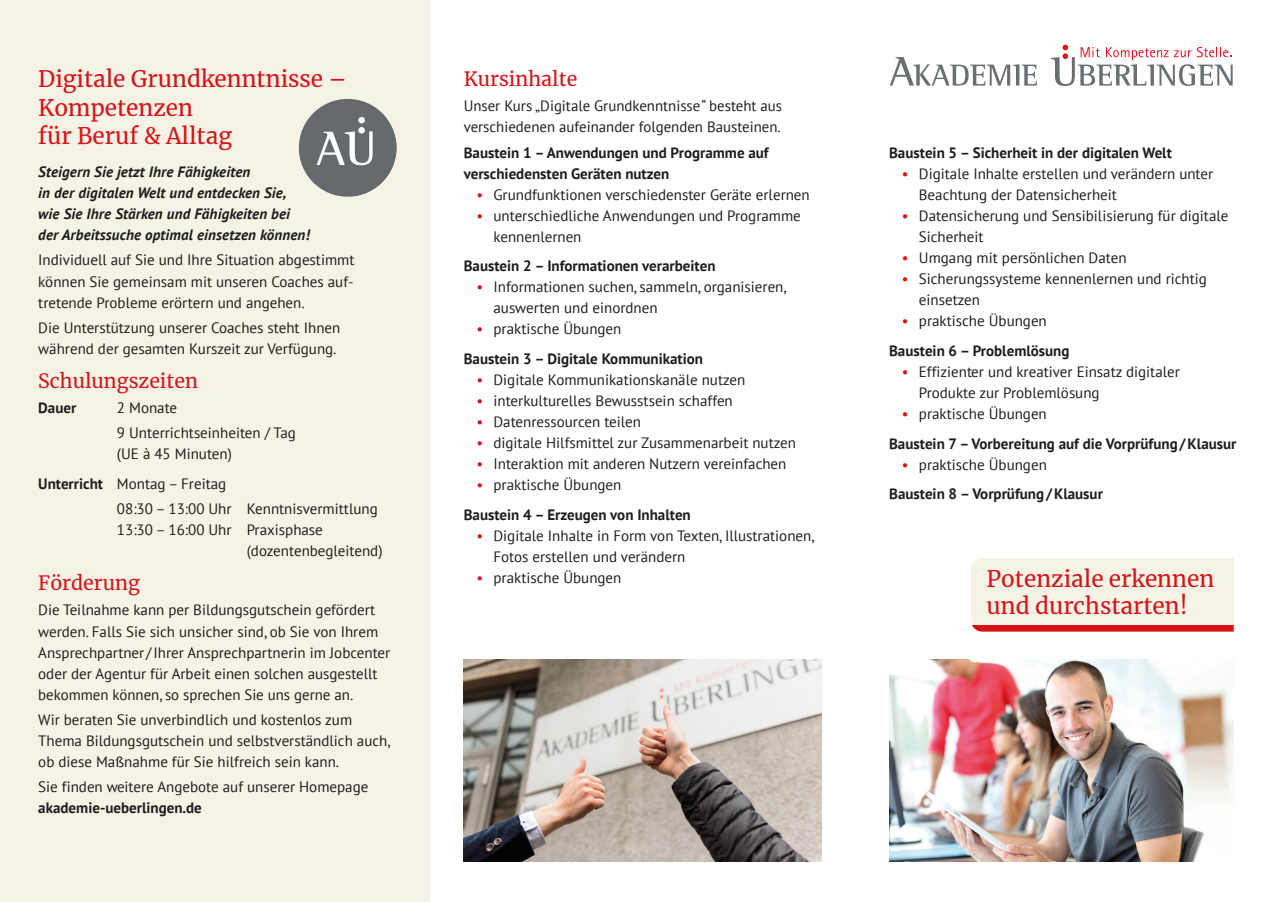
<style>
.page{position:relative;width:1272px;height:902px;background:#fff}
.page>*{position:absolute;margin:0;border:0;box-sizing:border-box;transform-origin:0 0}
.t1{font:22.5px/28.5px "Merriweather";color:#d51318}
.t2{font:19.5px "Merriweather";color:#d51318}
.t3{font:15px/21px "PT Sans";color:#1d1d1b}
.t4{font:700 15px/29.5px "PT Sans";color:#1d1d1b}
.t5{font:italic 700 15px/21px "PT Sans";letter-spacing:.01em;color:#1d1d1b}
.s1{font-weight:700}
.s2{font-style:italic}
.s3{color:#d51318}
.s4{font-weight:400;color:#d51318}
.s5{font-weight:400}
</style>
<div class="page">
<div style="left:0;top:0;width:429px;height:901px;background:#f5f3e5"></div>
<img style="left:299px;top:99px;width:97px;height:98px;border-radius:48px">
<img style="left:463px;top:659px;width:358px;height:202px">
<svg style="left:889px;top:57px;width:147px;height:29px"></svg>
<svg style="left:1050px;top:45px;width:182px;height:41px"></svg>
<div style="left:971px;top:558px;width:262px;height:66px;background:#f5f3e5"></div>
<div style="left:971px;top:624px;width:262px;height:7px;background:#d51318"></div>
<img style="left:889px;top:659px;width:344px;height:202px">
<h1 class="t1" style="left:38px;top:64px;width:310px">Digitale Grundkenntnisse –<br>Kompetenzen<br>für Beruf &amp; Alltag</h1>
<p class="t5" style="left:38px;top:161px;width:273px">Steigern Sie jetzt Ihre Fähigkeiten<br>in der digitalen Welt und entdecken Sie, wie Sie Ihre Stärken und Fähigkeiten bei der Arbeitssuche optimal einsetzen können!</p>
<p class="t3" style="left:38px;top:249px;width:318px;text-align:justify">Individuell auf Sie und Ihre Situation abgestimmt können Sie gemeinsam mit unseren Coaches auf&shy;tretende Probleme erörtern und angehen.</p>
<p class="t3" style="left:38px;top:316px;width:303px">Die Unterstützung unserer Coaches steht Ihnen während der gesamten Kurszeit zur Verfügung.</p>
<h2 class="t2" style="left:38px;top:367px;width:161px">Schulungszeiten</h2>
<p class="t4" style="left:38px;top:392px;width:40px">Dauer</p>
<p class="t3" style="left:117px;top:395px;width:180px;line-height:25.2px">2 Monate<br>9 Unterrichtseinheiten / Tag</p>
<p class="t3" style="left:38px;top:439px;width:195px;line-height:29.5px;text-indent:79px">(UE à 45 Minuten)<br><span class="s1">Unterricht</span> Montag – Freitag</p>
<p class="t3" style="left:117px;top:498px;width:262px">08:30 – 13:00 Uhr Kenntnisvermittlung</p>
<p class="t3" style="left:117px;top:519px;width:207px">13:30 – 16:00 Uhr Praxisphase</p>
<p class="t3" style="left:247px;top:540px;width:137px">(dozentenbegleitend)</p>
<h2 class="t2" style="left:38px;top:569px;width:103px">Förderung</h2>
<p class="t3" style="left:38px;top:599px;width:353px">Die Teilnahme kann per Bildungsgutschein gefördert werden. Falls Sie sich unsicher sind, ob Sie von Ihrem Ansprechpartner/Ihrer Ansprechpartnerin im Jobcenter oder der Agentur für Arbeit einen solchen ausgestellt bekommen können, so sprechen Sie uns gerne an.</p>
<p class="t3" style="left:38px;top:708px;width:354px">Wir beraten Sie unverbindlich und kostenlos zum<br>Thema Bildungsgutschein und selbstverständlich auch, ob diese Maßnahme für Sie hilfreich sein kann.</p>
<p class="t3" style="left:38px;top:775px;width:331px">Sie finden weitere Angebote auf unserer Homepage</p>
<p class="t4" style="left:38px;top:792px;width:165px">akademie-ueberlingen.de</p>
<h2 class="t2" style="left:463px;top:66px;width:115px">Kursinhalte</h2>
<p class="t3" style="left:463px;top:95px;width:320px">Unser Kurs „Digitale Grundkenntnisse<span class="s2">“</span> besteht aus verschiedenen aufeinander folgenden Bausteinen.</p>
<p class="t4" style="left:463px;top:142px;width:306px;line-height:21px">Baustein 1 – Anwendungen und Programme auf verschiedensten Geräten nutzen</p>
<p class="t3" style="left:476px;top:184px;width:335px"><span class="s3">•</span> Grundfunktionen verschiedenster Geräte erlernen</p>
<p class="t3" style="left:493px;top:205px;width:309px;text-indent:-17px"><span class="s3">•</span> unterschiedliche Anwendungen und Programme kennenlernen</p>
<p class="t4" style="left:463px;top:251px;width:253px">Baustein 2 – Informationen verarbeiten</p>
<p class="t3" style="left:493px;top:276px;width:295px;text-indent:-17px"><span class="s3">•</span> Informationen suchen, sammeln, organisieren, auswerten und einordnen</p>
<p class="t4" style="left:463px;top:314px;width:241px;text-indent:13px"><span class="s4">•</span> <span class="s5">praktische Übungen<br></span>Baustein 3 – Digitale Kommunikation</p>
<p class="t3" style="left:476px;top:369px;width:270px"><span class="s3">•</span> Digitale Kommunikationskanäle nutzen</p>
<p class="t3" style="left:476px;top:390px;width:258px"><span class="s3">•</span> interkulturelles Bewusstsein schaffen</p>
<p class="t3" style="left:476px;top:411px;width:166px"><span class="s3">•</span> Datenressourcen teilen</p>
<p class="t3" style="left:476px;top:432px;width:321px"><span class="s3">•</span> digitale Hilfsmittel zur Zusammenarbeit nutzen</p>
<p class="t3" style="left:476px;top:453px;width:311px"><span class="s3">•</span> Interaktion mit anderen Nutzern vereinfachen</p>
<p class="t4" style="left:463px;top:469px;width:228px;text-indent:13px"><span class="s4">•</span> <span class="s5">praktische Übungen<br></span>Baustein 4 – Erzeugen von Inhalten</p>
<p class="t3" style="left:493px;top:524px;width:323px;text-indent:-17px"><span class="s3">•</span> Digitale Inhalte in Form von Texten, Illustrationen,<br>Fotos erstellen und verändern</p>
<p class="t3" style="left:476px;top:566px;width:146px"><span class="s3">•</span> praktische Übungen</p>
<p class="t4" style="left:889px;top:138px;width:284px">Baustein 5 – Sicherheit in der digitalen Welt</p>
<p class="t3" style="left:918px;top:163px;width:296px;text-indent:-17px"><span class="s3">•</span> Digitale Inhalte erstellen und verändern unter<br>Beachtung der Datensicherheit</p>
<p class="t3" style="left:918px;top:205px;width:311px;text-indent:-17px"><span class="s3">•</span> Datensicherung und Sensibilisierung für digitale<br>Sicherheit</p>
<p class="t3" style="left:901px;top:247px;width:226px"><span class="s3">•</span> Umgang mit persönlichen Daten</p>
<p class="t3" style="left:918px;top:268px;width:289px;text-indent:-17px"><span class="s3">•</span> Sicherungssysteme kennenlernen und richtig einsetzen</p>
<p class="t4" style="left:889px;top:306px;width:182px;text-indent:13px"><span class="s4">•</span> <span class="s5">praktische Übungen<br></span>Baustein 6 – Problemlösung</p>
<p class="t3" style="left:918px;top:361px;width:262px;text-indent:-17px"><span class="s3">•</span> Effizienter und kreativer Einsatz digitaler<br>Produkte zur Problemlösung</p>
<p class="t4" style="left:889px;top:398px;width:349px;text-indent:13px"><span class="s4">•</span> <span class="s5">praktische Übungen<br></span>Baustein 7 – Vorbereitung auf die Vorprüfung/Klausur</p>
<p class="t4" style="left:889px;top:449px;width:215px;text-indent:13px"><span class="s4">•</span> <span class="s5">praktische Übungen<br></span>Baustein 8 – Vorprüfung/Klausur</p>
<h1 class="t1" style="left:986px;top:565px;width:229px;line-height:27px">Potenziale erkennen und durchstarten!</h1>
</div>
